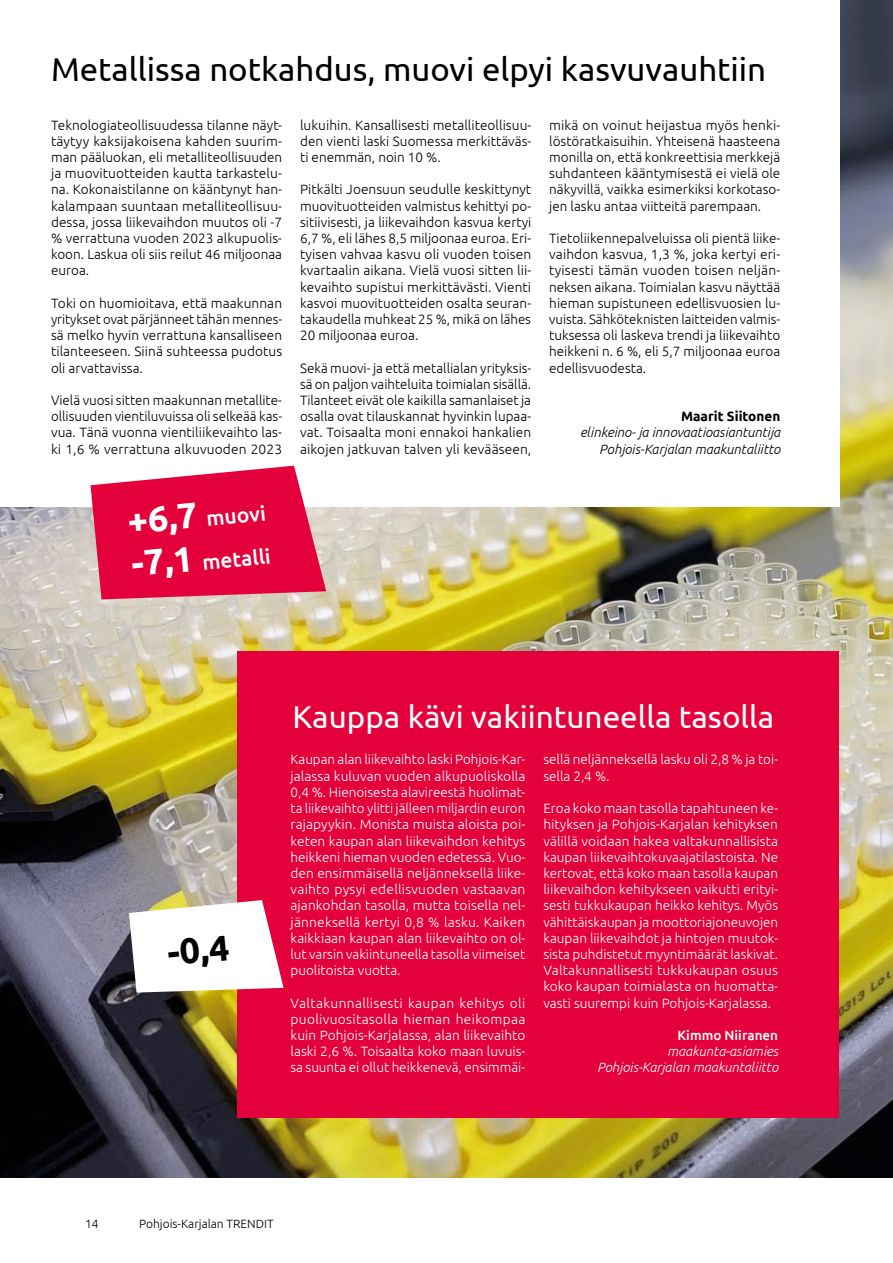
<style>
.page{position:relative;width:893px;height:1263px;background:#fff}
.page>*{position:absolute;margin:0;border:0;box-sizing:border-box;transform-origin:0 0}
.t1{font:700 36px "Ubuntu";color:#fff}
.t2{font:700 36px "Ubuntu";color:#000}
.t3{font:33px "Ubuntu";color:#000}
.t4{font:31.5px "Ubuntu";color:#fff}
.t5{font:500 21px "Ubuntu";color:#fff}
.leipis{font:300 13.5px/16.2px "Ubuntu";color:#000;text-align:justify}
.leipis-2{font:300 13.5px/16.2px "Ubuntu";color:#fff;text-align:justify}
.leipis-3{font:italic 300 13.5px "Ubuntu";color:#000}
.leipis-4{font:italic 300 13.5px "Ubuntu";color:#fff}
.leipis-5{font:700 13.5px "Ubuntu";color:#000}
.leipis-6{font:500 13.5px "Ubuntu";color:#fff}
.t6{font:300 12px "Ubuntu";color:#000}
</style>
<div class="page">
<img style="left:0;top:0;width:893px;height:1178px">
<div style="left:237px;top:651px;width:602px;height:467px;background:#e4003a"></div>
<div style="left:0;top:0;width:839px;height:506px;background:#fff"></div>
<svg style="left:91px;top:466px;width:235px;height:133px;background:#e52757"></svg>
<svg style="left:129px;top:900px;width:155px;height:92px"></svg>
<h1 class="t3" style="left:51px;top:50px;width:717px">Metallissa notkahdus, muovi elpyi kasvuvauhtiin</h1>
<p class="leipis" style="left:51px;top:116px;width:233px">Teknologiateollisuudessa tilanne näyt&shy;täytyy kaksijakoisena kahden suurim&shy;man pääluokan, eli metalliteollisuuden ja muovituotteiden kautta tarkastelu&shy;na. Kokonaistilanne on kääntynyt han&shy;kalampaan suuntaan metalliteollisuu&shy;dessa, jossa liikevaihdon muutos oli -7 % verrattuna vuoden 2023 alkupuolis&shy;koon. Laskua oli siis reilut 46 miljoonaa euroa.</p>
<p class="leipis" style="left:51px;top:294px;width:233px">Toki on huomioitava, että maakunnan yritykset ovat pärjänneet tähän mennes&shy;sä melko hyvin verrattuna kansalliseen tilanteeseen. Siinä suhteessa pudotus oli arvattavissa.</p>
<p class="leipis" style="left:51px;top:392px;width:233px">Vielä vuosi sitten maakunnan metallite&shy;ollisuuden vientiluvuissa oli selkeää kas&shy;vua. Tänä vuonna vientiliikevaihto las&shy;ki 1,6 % verrattuna alkuvuoden 2023</p>
<p class="leipis" style="left:300px;top:116px;width:233px">lukuihin. Kansallisesti metalliteollisuu&shy;den vienti laski Suomessa merkittäväs&shy;ti enemmän, noin 10 %.</p>
<p class="leipis" style="left:300px;top:181px;width:233px">Pitkälti Joensuun seudulle keskittynyt muovituotteiden valmistus kehittyi po&shy;sitiivisesti, ja liikevaihdon kasvua kertyi 6,7 %, eli lähes 8,5 miljoonaa euroa. Eri&shy;tyisen vahvaa kasvu oli vuoden toisen kvartaalin aikana. Vielä vuosi sitten lii&shy;kevaihto supistui merkittävästi. Vienti kasvoi muovituotteiden osalta seuran&shy;takaudella muhkeat 25 %, mikä on lähes 20 miljoonaa euroa.</p>
<p class="leipis" style="left:300px;top:359px;width:233px">Sekä muovi- ja että metallialan yrityksis&shy;sä on paljon vaihteluita toimialan sisällä.<br>Tilanteet eivät ole kaikilla samanlaiset ja osalla ovat tilauskannat hyvinkin lupaa&shy;vat. Toisaalta moni ennakoi hankalien aikojen jatkuvan talven yli kevääseen,</p>
<p class="leipis" style="left:549px;top:116px;width:233px">mikä on voinut heijastua myös henki&shy;löstöratkaisuihin. Yhteisenä haasteena monilla on, että konkreettisia merkkejä suhdanteen kääntymisestä ei vielä ole näkyvillä, vaikka esimerkiksi korkotaso&shy;jen lasku antaa viitteitä parempaan.</p>
<p class="leipis" style="left:549px;top:230px;width:233px">Tietoliikennepalveluissa oli pientä liike&shy;vaihdon kasvua, 1,3 %, joka kertyi eri&shy;tyisesti tämän vuoden toisen neljän&shy;neksen aikana. Toimialan kasvu näyttää hieman supistuneen edellisvuosien lu&shy;vuista. Sähköteknisten laitteiden valmis&shy;tuksessa oli laskeva trendi ja liikevaihto heikkeni n. 6 %, eli 5,7 miljoonaa euroa edellisvuodesta.</p>
<p class="leipis-5" style="left:681px;top:408px;width:101px">Maarit Siitonen</p>
<p class="leipis-3" style="left:580px;top:424px;width:202px">elinkeino- ja innovaatioasiantuntija</p>
<p class="leipis-3" style="left:599px;top:441px;width:182px">Pohjois-Karjalan maakuntaliitto</p>
<h1 class="t1" style="left:125px;top:499px;width:72px;rotate:-6deg">+6,7</h1>
<h3 class="t5" style="left:205px;top:505px;width:61px;rotate:-5deg">muovi</h3>
<h1 class="t1" style="left:129px;top:542px;width:63px;rotate:-6deg">-7,1</h1>
<h3 class="t5" style="left:201px;top:549px;width:70px;rotate:-5deg">metalli</h3>
<h1 class="t2" style="left:165px;top:931px;width:63px;rotate:-6deg">-0,4</h1>
<h1 class="t4" style="left:292px;top:697px;width:483px">Kauppa kävi vakiintuneella tasolla</h1>
<p class="leipis-2" style="left:291px;top:751px;width:236px">Kaupan alan liikevaihto laski Pohjois-Kar&shy;jalassa kuluvan vuoden alkupuoliskolla 0,4 %. Hienoisesta alavireestä huolimat&shy;ta liikevaihto ylitti jälleen miljardin euron rajapyykin. Monista muista aloista poi&shy;keten kaupan alan liikevaihdon kehitys heikkeni hieman vuoden edetessä. Vuo&shy;den ensimmäisellä neljänneksellä liike&shy;vaihto pysyi edellisvuoden vastaavan ajankohdan tasolla, mutta toisella nel&shy;jänneksellä kertyi 0,8 % lasku. Kaiken kaikkiaan kaupan alan liikevaihto on ol&shy;lut varsin vakiintuneella tasolla viimeiset puolitoista vuotta.</p>
<p class="leipis-2" style="left:291px;top:994px;width:236px">Valtakunnallisesti kaupan kehitys oli puolivuositasolla hieman heikompaa kuin Pohjois-Karjalassa, alan liikevaihto laski 2,6 %. Toisaalta koko maan luvuis&shy;sa suunta ei ollut heikkenevä, ensimmäi-</p>
<p class="leipis-2" style="left:543px;top:751px;width:236px">sellä neljänneksellä lasku oli 2,8 % ja toi&shy;sella 2,4 %.</p>
<p class="leipis-2" style="left:543px;top:800px;width:236px">Eroa koko maan tasolla tapahtuneen ke&shy;hityksen ja Pohjois-Karjalan kehityksen välillä voidaan hakea valtakunnallisista kaupan liikevaihtokuvaajatilastoista. Ne kertovat, että koko maan tasolla kaupan liikevaihdon kehitykseen vaikutti erityi&shy;sesti tukkukaupan heikko kehitys. Myös vähittäiskaupan ja moottoriajoneuvojen kaupan liikevaihdot ja hintojen muutok&shy;sista puhdistetut myyntimäärät laskivat.<br>Valtakunnallisesti tukkukaupan osuus koko kaupan toimialasta on huomatta&shy;vasti suurempi kuin Pohjois-Karjalassa.</p>
<p class="leipis-6" style="left:677px;top:1026px;width:102px">Kimmo Niiranen</p>
<p class="leipis-4" style="left:667px;top:1043px;width:113px">maakunta-asiamies</p>
<p class="leipis-4" style="left:597px;top:1059px;width:182px">Pohjois-Karjalan maakuntaliitto</p>
<p class="t6" style="left:85px;top:1216px;width:15px">14</p>
<p class="t6" style="left:139px;top:1216px;width:136px">Pohjois-Karjalan TRENDIT</p>
</div>
